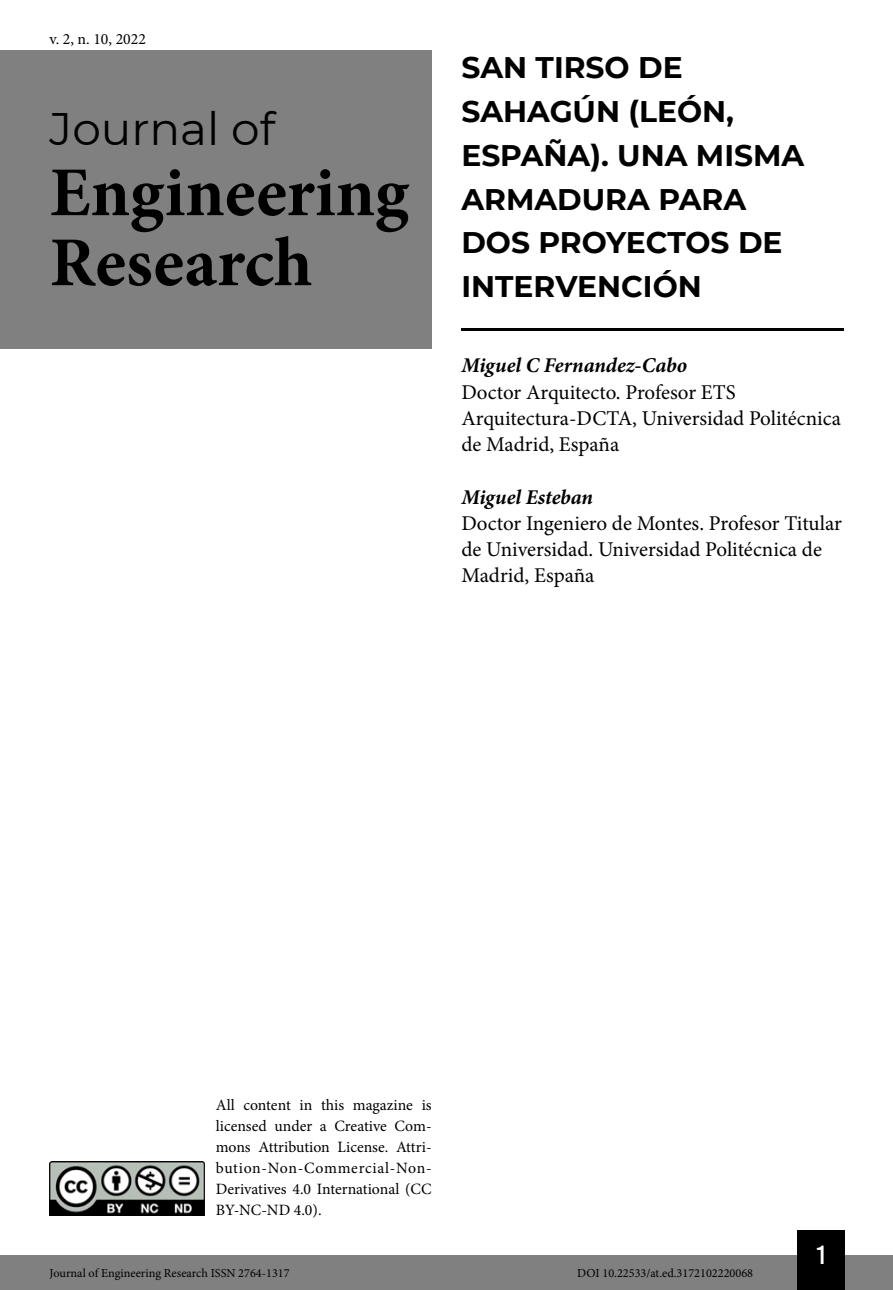
<style>
.page{position:relative;width:893px;height:1290px;background:#fff}
.page>*{position:absolute;margin:0;border:0;box-sizing:border-box;transform-origin:0 0}
.t1{font:700 70px/70px "Minion Pro";color:#000}
.t2{font:45.5px "Montserrat";color:#000}
.Título_Artigo{font:700 29.75px/43.8px "Montserrat";color:#000}
.t3{font:26.25px "Bebas Kai";color:#fff}
.Infos_autor{font:21px/26.2px "Minion Pro";color:#000}
.Autor{font:italic 700 21px "Minion Pro";letter-spacing:-.005em;color:#000}
.t4{font:15.75px/21px "Minion Pro";color:#000;text-align:justify}
.t5{font:12.25px "Minion Pro";color:#000}
</style>
<div class="page">
<div style="left:0;top:1255px;width:893px;height:35px;background:#808080"></div>
<div style="left:797px;top:1230px;width:48px;height:60px;background:#000"></div>
<img style="left:50px;top:1161px;width:154px;height:54px">
<div style="left:0;top:50px;width:432px;height:298px;background:#808080"></div>
<hr style="left:461px;top:328px;width:382px;height:3px;background:#000">
<p class="t4" style="left:50px;top:28px;width:98px">v. 2, n. 10, 2022</p>
<h2 class="t2" style="left:50px;top:98px;width:227px">Journal of</h2>
<h1 class="t1" style="left:50px;top:157px;width:361px">Engineering<br>Research</h1>
<p class="Título_Artigo" style="left:461px;top:44px;width:344px">SAN TIRSO DE<br>SAHAGÚN (LEÓN,<br>ESPAÑA). UNA MISMA<br>ARMADURA PARA<br>DOS PROYECTOS DE<br>INTERVENCIÓN</p>
<p class="Autor" style="left:461px;top:351px;width:227px">Miguel C Fernandez-Cabo</p>
<p class="Infos_autor" style="left:461px;top:379px;width:381px">Doctor Arquitecto. Profesor ETS<br>Arquitectura-DCTA, Universidad Politécnica de Madrid, España</p>
<p class="Autor" style="left:461px;top:482px;width:133px">Miguel Esteban</p>
<p class="Infos_autor" style="left:461px;top:510px;width:382px">Doctor Ingeniero de Montes. Profesor Titular de Universidad. Universidad Politécnica de<br>Madrid, España</p>
<p class="t4" style="left:216px;top:1095px;width:217px">All content in this magazine is licensed under a Creative Com&shy;mons Attribution License. Attri&shy;bution-Non-Commercial-Non-Derivatives 4.0 International (CC BY-NC-ND 4.0).</p>
<p class="t3" style="left:817px;top:1241px;width:10px">1</p>
<p class="t5" style="left:50px;top:1265px;width:242px">Journal of Engineering Research ISSN 2764-1317</p>
<p class="t5" style="left:577px;top:1265px;width:177px">DOI 10.22533/at.ed.3172102220068</p>
</div>
